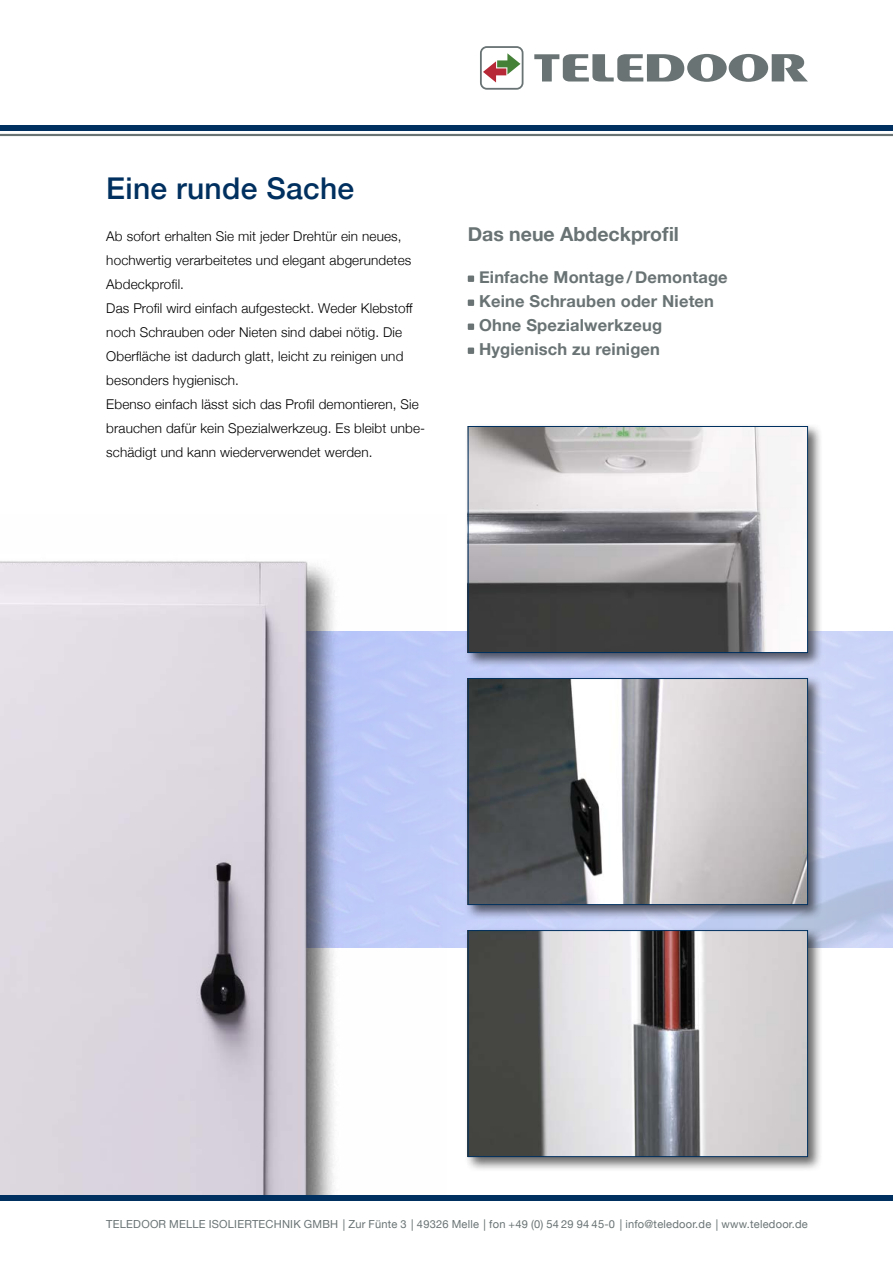
<style>
.page{position:relative;width:893px;height:1263px;background:#fff}
.page>*{position:absolute;margin:0;border:0;box-sizing:border-box;transform-origin:0 0}
.t1{font:500 30px "Helvetica Neue";letter-spacing:.01em;color:#00305f}
.t2{font:700 19.5px "Helvetica Neue";color:#6a7374}
.t3{font:700 16.5px/24px "Helvetica Neue";letter-spacing:.01em;color:#6a7374}
.t4{font:300 13.5px/24px "Helvetica Neue";letter-spacing:.01em;color:#000}
.t5{font:11.1px "Helvetica Neue";letter-spacing:.02em;color:#6a7374}
</style>
<div class="page">
<div style="left:0;top:126px;width:893px;height:5px;background:#00305f"></div>
<hr style="left:0;top:134px;width:893px;height:2px;background:#6a7374">
<svg style="left:480px;top:46px;width:43px;height:44px"></svg>
<svg style="left:534px;top:54px;width:274px;height:28px"></svg>
<svg style="left:446px;top:631px;width:447px;height:316px;background:#c5d0f4"></svg>
<img style="left:0;top:561px;width:446px;height:634px">
<div style="left:465px;top:927px;width:358px;height:245px;background:#000;opacity:.6"></div>
<img style="left:470px;top:932px;width:336px;height:223px">
<div style="left:468px;top:930px;width:340px;height:227px;border:1px solid #00305f"></div>
<div style="left:465px;top:675px;width:358px;height:245px;background:#000;opacity:.6"></div>
<img style="left:470px;top:680px;width:336px;height:223px">
<div style="left:468px;top:678px;width:340px;height:227px;border:1px solid #00305f"></div>
<div style="left:465px;top:423px;width:358px;height:245px;background:#000;opacity:.6"></div>
<img style="left:470px;top:428px;width:336px;height:223px">
<div style="left:468px;top:426px;width:340px;height:227px;border:1px solid #00305f"></div>
<svg style="left:468px;top:276px;width:6px;height:6px"></svg>
<svg style="left:468px;top:300px;width:6px;height:6px"></svg>
<svg style="left:468px;top:324px;width:6px;height:6px"></svg>
<svg style="left:468px;top:348px;width:6px;height:6px"></svg>
<div style="left:0;top:1195px;width:893px;height:5px;background:#00305f"></div>
<h1 class="t1" style="left:106px;top:164px;width:249px">Eine runde Sache</h1>
<p class="t4" style="left:106px;top:223px;width:320px">Ab sofort erhalten Sie mit jeder Drehtür ein neues, hochwertig verarbeitetes und elegant abgerundetes Abdeckprofil.<br>Das Profil wird einfach aufgesteckt. Weder Klebstoff noch Schrauben oder Nieten sind dabei nötig. Die Oberfläche ist dadurch glatt, leicht zu reinigen und besonders hygienisch.<br>Ebenso einfach lässt sich das Profil demontieren, Sie brauchen dafür kein Spezialwerkzeug. Es bleibt unbe&shy;schädigt und kann wiederverwendet werden.</p>
<h2 class="t2" style="left:468px;top:219px;width:213px">Das neue Abdeckprofil</h2>
<p class="t3" style="left:479px;top:266px;width:250px">Einfache Montage /Demontage<br>Keine Schrauben oder Nieten<br>Ohne Spezialwerkzeug<br>Hygienisch zu reinigen</p>
<p class="t5" style="left:106px;top:1216px;width:703px">TELEDOOR MELLE ISOLIERTECHNIK GMBH│Zur Fünte 3│49326 Melle│fon +49 (0) 54 29 94 45-0│info@teledoor.de│www.teledoor.de</p>
</div>
